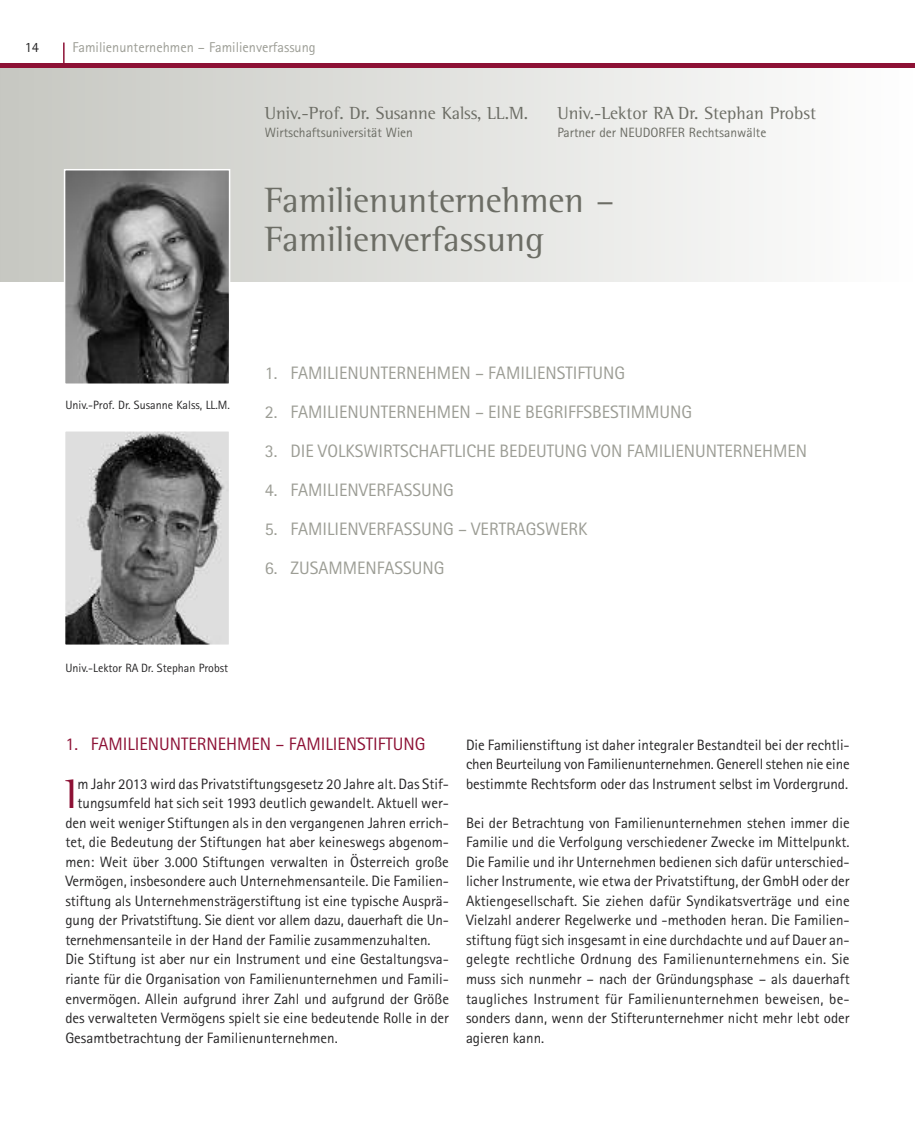
<style>
.page{position:relative;width:915px;height:1127px;background:#fff}
.page>*{position:absolute;margin:0;border:0;box-sizing:border-box;transform-origin:0 0}
.t1{font:42.6px "Rotis Semi Serif";color:#8d1135}
.t2{font:36px/39px "Rotis Semi Serif";color:#6c6d65}
.t3{font:18px "Rotis Sans Serif";color:#9c9d95}
.t4{font:18px "Rotis Semi Serif";color:#6c6d65}
.t5{font:18px "Rotis Sans Serif";color:#8d1135}
.t6{font:15px/19.5px "Rotis Sans Serif";color:#272627;text-align:justify}
.t7{font:14.25px "Rotis Sans Serif";color:#9c9d95}
.t8{font:14.25px "Rotis Sans Serif";color:#272627}
.t9{font:13.5px "Rotis Sans Serif";color:#6c6d65}
.t10{font:12px "Rotis Sans Serif";color:#272627}
</style>
<div class="page">
<div style="left:0;top:64px;width:914px;height:218px;background:linear-gradient(to right,#c6c7c1,#fefefe)"></div>
<hr style="left:63px;top:43px;width:2px;height:21px;background:#8d1135">
<img style="left:67px;top:172px;width:160px;height:210px">
<div style="left:64px;top:169px;width:166px;height:216px;border:2px solid #fff"></div>
<img style="left:67px;top:433px;width:160px;height:210px">
<div style="left:64px;top:430px;width:166px;height:216px;border:2px solid #fff"></div>
<hr style="left:0;top:64px;width:914px;height:4px;background:#8d1135">
<p class="t8" style="left:25px;top:43px;width:16px">14</p>
<p class="t7" style="left:72px;top:43px;width:245px">Familienunternehmen – Familienverfassung</p>
<p class="t4" style="left:265px;top:107px;width:264px">Univ.-Prof. Dr. Susanne Kalss, LL.M.</p>
<p class="t9" style="left:265px;top:128px;width:150px">Wirtschaftsuniversität Wien</p>
<p class="t4" style="left:557px;top:107px;width:260px">Univ.-Lektor RA Dr. Stephan Probst</p>
<p class="t9" style="left:557px;top:128px;width:210px">Partner der NEUDORFER Rechtsanwälte</p>
<h2 class="t2" style="left:265px;top:184px;width:351px">Familienunternehmen –<br>Familienverfassung</h2>
<p class="t10" style="left:65px;top:400px;width:166px">Univ.-Prof. Dr. Susanne Kalss, LL.M.</p>
<p class="t10" style="left:65px;top:664px;width:164px">Univ.-Lektor RA Dr. Stephan Probst</p>
<p class="t3" style="left:265px;top:367px;width:361px">1. FAMILIENUNTERNEHMEN – FAMILIENSTIFTUNG</p>
<p class="t3" style="left:265px;top:406px;width:428px">2. FAMILIENUNTERNEHMEN – EINE BEGRIFFSBESTIMMUNG</p>
<p class="t3" style="left:265px;top:445px;width:543px">3. DIE VOLKSWIRTSCHAFTLICHE BEDEUTUNG VON FAMILIENUNTERNEHMEN</p>
<p class="t3" style="left:265px;top:484px;width:190px">4. FAMILIENVERFASSUNG</p>
<p class="t3" style="left:265px;top:523px;width:324px">5. FAMILIENVERFASSUNG – VERTRAGSWERK</p>
<p class="t3" style="left:265px;top:562px;width:181px">6. ZUSAMMENFASSUNG</p>
<p class="t5" style="left:65px;top:737px;width:361px">1. FAMILIENUNTERNEHMEN – FAMILIENSTIFTUNG</p>
<h1 class="t1" style="left:65px;top:780px;width:13px">I</h1>
<p class="t6" style="left:77px;top:775px;width:373px">m Jahr 2013 wird das Privatstiftungsgesetz 20 Jahre alt. Das Stif-</p>
<p class="t6" style="left:77px;top:795px;width:373px">tungsumfeld hat sich seit 1993 deutlich gewandelt. Aktuell wer-</p>
<p class="t6" style="left:65px;top:814px;width:385px">den weit weniger Stiftungen als in den vergangenen Jahren errich-</p>
<p class="t6" style="left:65px;top:834px;width:385px">tet, die Bedeutung der Stiftungen hat aber keineswegs abgenom-</p>
<p class="t6" style="left:65px;top:853px;width:385px">men: Weit über 3.000 Stiftungen verwalten in Österreich große</p>
<p class="t6" style="left:65px;top:873px;width:385px">Vermögen, insbesondere auch Unternehmensanteile. Die Familien-</p>
<p class="t6" style="left:65px;top:892px;width:385px">stiftung als Unternehmensträgerstiftung ist eine typische Ausprä-</p>
<p class="t6" style="left:65px;top:912px;width:385px">gung der Privatstiftung. Sie dient vor allem dazu, dauerhaft die Un-</p>
<p class="t6" style="left:65px;top:931px;width:366px">ternehmensanteile in der Hand der Familie zusammenzuhalten.</p>
<p class="t6" style="left:65px;top:951px;width:385px">Die Stiftung ist aber nur ein Instrument und eine Gestaltungsva-</p>
<p class="t6" style="left:65px;top:970px;width:385px">riante für die Organisation von Familienunternehmen und Famili-</p>
<p class="t6" style="left:65px;top:990px;width:385px">envermögen. Allein aufgrund ihrer Zahl und aufgrund der Größe</p>
<p class="t6" style="left:65px;top:1009px;width:385px">des verwalteten Vermögens spielt sie eine bedeutende Rolle in der</p>
<p class="t6" style="left:65px;top:1029px;width:274px">Gesamtbetrachtung der Familienunternehmen.</p>
<p class="t6" style="left:466px;top:736px;width:385px">Die Familienstiftung ist daher integraler Bestandteil bei der rechtli&shy;chen Beurteilung von Familienunternehmen. Generell stehen nie eine bestimmte Rechtsform oder das Instrument selbst im Vordergrund.</p>
<p class="t6" style="left:466px;top:814px;width:385px">Bei der Betrachtung von Familienunternehmen stehen immer die Familie und die Verfolgung verschiedener Zwecke im Mittelpunkt.<br>Die Familie und ihr Unternehmen bedienen sich dafür unterschied&shy;licher Instrumente, wie etwa der Privatstiftung, der GmbH oder der Aktiengesellschaft. Sie ziehen dafür Syndikatsverträge und eine Vielzahl anderer Regelwerke und -methoden heran. Die Familien&shy;stiftung fügt sich insgesamt in eine durchdachte und auf Dauer an&shy;gelegte rechtliche Ordnung des Familienunternehmens ein. Sie muss sich nunmehr – nach der Gründungsphase – als dauerhaft taugliches Instrument für Familienunternehmen beweisen, be&shy;sonders dann, wenn der Stifterunternehmer nicht mehr lebt oder agieren kann.</p>
</div>
